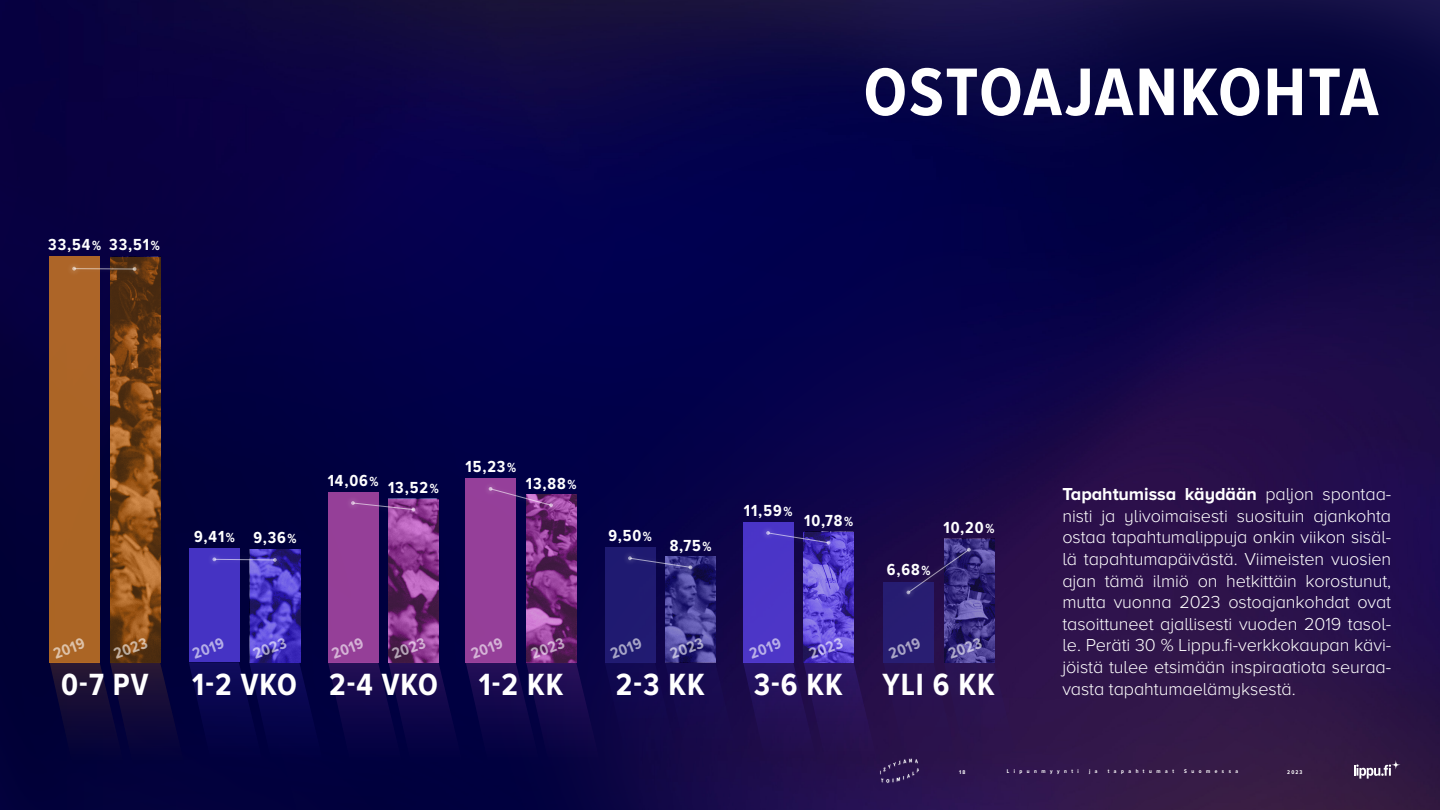
<style>
.page{position:relative;width:1440px;height:810px;background:#fff}
.page>*{position:absolute;margin:0;border:0;box-sizing:border-box;transform-origin:0 0}
.t1{font:700 69.75px "Proxima Nova Cond";letter-spacing:.025em;color:#fff}
.t2{font:700 31.8px "Proxima Nova Cond";letter-spacing:.035em;color:#fff}
.t3{font:300 18px/21.6px "Proxima Nova A";letter-spacing:-.005em;color:#fff;text-align:justify}
.t4{font:700 16.58px "Proxima Nova Cond";letter-spacing:.055em;color:#fff}
.t5{font:700 15.9px "Proxima Nova Cond";color:#fff}
.t6{font:700 5.62px "Proxima Nova Cond";letter-spacing:.8em;color:#fff}
.s1{font-weight:700}
</style>
<div class="page">
<img style="left:0;top:180px;width:316px;height:630px">
<img style="left:316px;top:180px;width:969px;height:630px">
<img style="left:1285px;top:154px;width:155px;height:656px">
<img style="left:0;top:0;width:1286px;height:180px">
<img style="left:1285px;top:0;width:155px;height:154px">
<div style="left:884px;top:582px;width:50px;height:80px;background:#281d72"></div>
<div style="left:743px;top:522px;width:50px;height:140px;background:#4c35c7"></div>
<div style="left:605px;top:547px;width:50px;height:115px;background:#201a71"></div>
<div style="left:466px;top:478px;width:50px;height:184px;background:#953f99"></div>
<div style="left:328px;top:492px;width:50px;height:170px;background:#953f98"></div>
<div style="left:190px;top:549px;width:50px;height:113px;background:#4533c3"></div>
<div style="left:50px;top:256px;width:50px;height:406px;background:#ac6526"></div>
<img style="left:944px;top:539px;width:50px;height:123px">
<img style="left:804px;top:532px;width:50px;height:130px">
<img style="left:666px;top:556px;width:50px;height:106px">
<img style="left:526px;top:494px;width:50px;height:168px">
<img style="left:389px;top:499px;width:50px;height:163px">
<img style="left:250px;top:549px;width:50px;height:113px">
<img style="left:110px;top:257px;width:50px;height:405px">
<img style="left:240px;top:551px;width:25px;height:18px">
<img style="left:378px;top:494px;width:44px;height:24px">
<img style="left:516px;top:480px;width:43px;height:34px">
<img style="left:655px;top:549px;width:44px;height:27px">
<img style="left:793px;top:524px;width:44px;height:27px">
<img style="left:900px;top:541px;width:77px;height:60px">
<img style="left:70px;top:260px;width:54px;height:18px">
<img style="left:124px;top:259px;width:21px;height:21px">
<svg style="left:72px;top:267px;width:64px;height:4px"></svg>
<img style="left:265px;top:549px;width:20px;height:21px">
<svg style="left:212px;top:557px;width:65px;height:5px"></svg>
<img style="left:403px;top:499px;width:21px;height:21px">
<svg style="left:351px;top:501px;width:64px;height:10px"></svg>
<img style="left:541px;top:495px;width:20px;height:21px">
<svg style="left:489px;top:487px;width:64px;height:20px"></svg>
<img style="left:626px;top:554px;width:7px;height:7px">
<img style="left:680px;top:557px;width:21px;height:21px">
<svg style="left:628px;top:556px;width:64px;height:13px"></svg>
<img style="left:765px;top:529px;width:6px;height:7px">
<img style="left:818px;top:533px;width:21px;height:20px">
<svg style="left:766px;top:531px;width:64px;height:14px"></svg>
<img style="left:900px;top:582px;width:19px;height:19px">
<img style="left:958px;top:539px;width:21px;height:21px">
<svg style="left:907px;top:548px;width:64px;height:46px;background:#2e1e65"></svg>
<svg style="left:1354px;top:761px;width:46px;height:18px"></svg>
<svg style="left:50px;top:662px;width:969px;height:121px;background:#140948"></svg>
<p class="t4" style="left:48px;top:233px;width:113px">33,54 % 33,51 %</p>
<p class="t1" style="left:864px;top:41px;width:516px">OSTOAJANKOHTA</p>
<p class="t4" style="left:194px;top:525px;width:104px">9,41 % 9,36 %</p>
<p class="t4" style="left:328px;top:472px;width:113px">14,06 % 13,52 %</p>
<p class="t4" style="left:465px;top:454px;width:52px">15,23 %</p>
<p class="t4" style="left:526px;top:471px;width:52px">13,88 %</p>
<p class="t4" style="left:608px;top:523px;width:45px">9,50 %</p>
<p class="t4" style="left:670px;top:533px;width:43px">8,75 %</p>
<p class="t4" style="left:744px;top:498px;width:50px">11,59 %</p>
<p class="t4" style="left:804px;top:508px;width:50px">10,78 %</p>
<p class="t4" style="left:887px;top:558px;width:45px">6,68 %</p>
<p class="t4" style="left:943px;top:515px;width:52px">10,20 %</p>
<p class="t5" style="left:50px;top:643px;width:34px;rotate:-20deg">2019</p>
<p class="t5" style="left:110px;top:643px;width:36px;rotate:-20deg">2023</p>
<p class="t5" style="left:189px;top:643px;width:34px;rotate:-20deg">2019</p>
<p class="t5" style="left:250px;top:643px;width:36px;rotate:-20deg">2023</p>
<p class="t5" style="left:328px;top:643px;width:34px;rotate:-20deg">2019</p>
<p class="t5" style="left:389px;top:643px;width:36px;rotate:-20deg">2023</p>
<p class="t5" style="left:468px;top:643px;width:34px;rotate:-20deg">2019</p>
<p class="t5" style="left:528px;top:643px;width:36px;rotate:-20deg">2023</p>
<p class="t5" style="left:607px;top:643px;width:34px;rotate:-20deg">2019</p>
<p class="t5" style="left:667px;top:643px;width:36px;rotate:-20deg">2023</p>
<p class="t5" style="left:746px;top:643px;width:34px;rotate:-20deg">2019</p>
<p class="t5" style="left:806px;top:643px;width:36px;rotate:-20deg">2023</p>
<p class="t5" style="left:885px;top:643px;width:34px;rotate:-20deg">2019</p>
<p class="t5" style="left:945px;top:643px;width:36px;rotate:-20deg">2023</p>
<p class="t2" style="left:61px;top:661px;width:89px">0-7 PV</p>
<p class="t2" style="left:192px;top:661px;width:247px">1-2 VKO 2-4 VKO</p>
<p class="t2" style="left:479px;top:661px;width:86px">1-2 KK</p>
<p class="t2" style="left:616px;top:661px;width:90px">2-3 KK</p>
<p class="t2" style="left:754px;top:661px;width:243px">3-6 KK YLI 6 KK</p>
<p class="t3" style="left:1062px;top:483px;width:330px"><span class="s1">Tapahtumissa käydään</span> paljon spontaa&shy;nisti ja ylivoimaisesti suosituin ajankohta ostaa tapahtumalippuja onkin viikon sisäl&shy;lä tapahtumapäivästä. Viimeisten vuosien ajan tämä ilmiö on hetkittäin korostunut, mutta vuonna 2023 ostoajankohdat ovat tasoittuneet ajallisesti vuoden 2019 tasol&shy;le. Peräti 30 % Lippu.fi-verkkokaupan kävi&shy;jöistä tulee etsimään inspiraatiota seuraa&shy;vasta tapahtumaelämyksestä.</p>
<p class="t6" style="left:959px;top:768px;width:8px">18</p>
<p class="t6" style="left:1007px;top:767px;width:74px">Lipunmyynti</p>
<p class="t6" style="left:1089px;top:767px;width:10px">j a</p>
<p class="t6" style="left:1108px;top:767px;width:68px">tapahtumat</p>
<p class="t6" style="left:1184px;top:767px;width:56px">Suomessa</p>
<p class="t6" style="left:1287px;top:768px;width:17px">2023</p>
</div>
